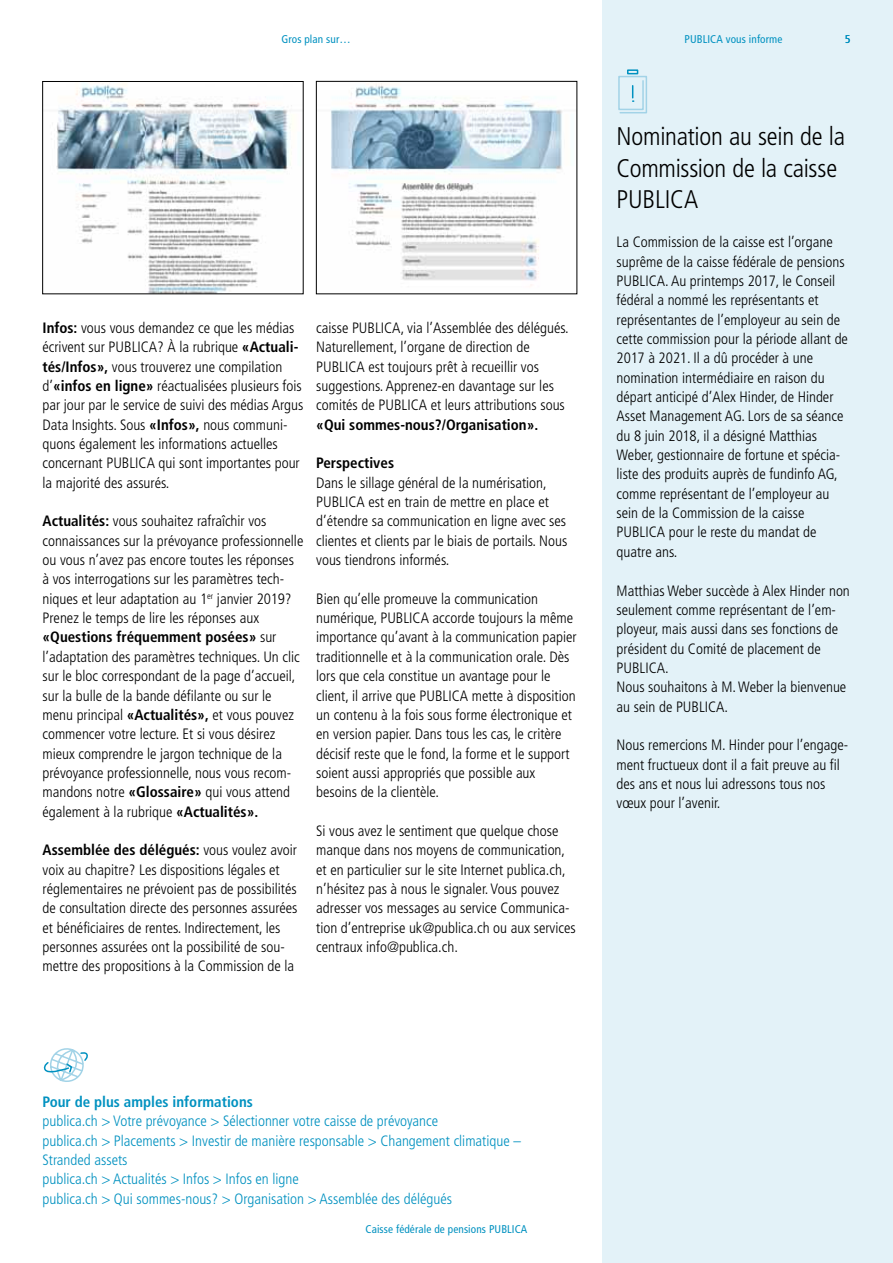
<style>
.page{position:relative;width:893px;height:1263px;background:#fff}
.page>*{position:absolute;margin:0;border:0;box-sizing:border-box;transform-origin:0 0}
.t1{font:300 condensed 25.5px/31.5px "Frutiger";letter-spacing:-.01em;color:#000}
.t2{font:300 condensed 15px/19.4px "Frutiger";color:#000}
.t3{font:300 condensed 15px/19.4px "Frutiger";color:#0091c0}
.t4{font:700 condensed 15px "Frutiger";color:#000}
.t5{font:700 condensed 15px "Frutiger";color:#0091c0}
.t6{font:condensed 11.25px "Frutiger";letter-spacing:.01em;color:#0091c0}
.s1{font-weight:700}
</style>
<div class="page">
<div style="left:602px;top:0;width:291px;height:1263px;background:#e3f2f8"></div>
<div style="left:627px;top:69px;width:11px;height:5px;border:2px solid #0091c0"></div>
<svg style="left:618px;top:75px;width:29px;height:39px"></svg>
<svg style="left:43px;top:1048px;width:45px;height:34px"></svg>
<img style="left:330px;top:83px;width:232px;height:203px">
<div style="left:316px;top:81px;width:261px;height:213px;border:1px solid #000"></div>
<img style="left:56px;top:84px;width:237px;height:208px">
<div style="left:42px;top:81px;width:261px;height:213px;border:1px solid #000"></div>
<p class="t6" style="left:281px;top:32px;width:71px">Gros plan sur…</p>
<p class="t2" style="left:43px;top:318px;width:262px"><span class="s1">Infos:</span> vous vous demandez ce que les médias écrivent sur PUBLICA? À la rubrique <span class="s1">«Actuali&shy;tés/Infos»,</span> vous trouverez une compilation d’<span class="s1">«infos en ligne»</span> réactualisées plusieurs fois par jour par le service de suivi des médias Argus Data Insights. Sous <span class="s1">«Infos»,</span> nous communi&shy;quons également les informations actuelles concernant PUBLICA qui sont importantes pour la majorité des assurés.</p>
<p class="t2" style="left:43px;top:512px;width:262px"><span class="s1">Actualités:</span> vous souhaitez rafraîchir vos connaissances sur la prévoyance professionnelle ou vous n’avez pas encore toutes les réponses à vos interrogations sur les paramètres tech&shy;niques et leur adaptation au 1<sup>er</sup> janvier 2019?<br>Prenez le temps de lire les réponses aux <span class="s1">«Questions fréquemment posées»</span> sur l’adaptation des paramètres techniques. Un clic sur le bloc correspondant de la page d’accueil, sur la bulle de la bande défilante ou sur le menu principal <span class="s1">«Actualités»,</span> et vous pouvez commencer votre lecture. Et si vous désirez mieux comprendre le jargon technique de la prévoyance professionnelle, nous vous recom&shy;mandons notre <span class="s1">«Glossaire»</span> qui vous attend également à la rubrique <span class="s1">«Actualités».</span></p>
<p class="t2" style="left:43px;top:841px;width:257px"><span class="s1">Assemblée des délégués:</span> vous voulez avoir voix au chapitre? Les dispositions légales et réglementaires ne prévoient pas de possibilités de consultation directe des personnes assurées et bénéficiaires de rentes. Indirectement, les personnes assurées ont la possibilité de sou&shy;mettre des propositions à la Commission de la</p>
<p class="t2" style="left:316px;top:318px;width:254px">caisse PUBLICA, via l’Assemblée des délégués.<br>Naturellement, l’organe de direction de PUBLICA est toujours prêt à recueillir vos suggestions. Apprenez-en davantage sur les comités de PUBLICA et leurs attributions sous</p>
<p class="t4" style="left:316px;top:415px;width:224px">«Qui sommes-nous?/Organisation».</p>
<p class="t4" style="left:316px;top:454px;width:79px">Perspectives</p>
<p class="t2" style="left:316px;top:473px;width:253px">Dans le sillage général de la numérisation, PUBLICA est en train de mettre en place et d’étendre sa communication en ligne avec ses clientes et clients par le biais de portails. Nous vous tiendrons informés.</p>
<p class="t2" style="left:316px;top:589px;width:262px">Bien qu’elle promeuve la communication numérique, PUBLICA accorde toujours la même importance qu’avant à la communication papier traditionnelle et à la communication orale. Dès lors que cela constitue un avantage pour le client, il arrive que PUBLICA mette à disposition un contenu à la fois sous forme électronique et en version papier. Dans tous les cas, le critère décisif reste que le fond, la forme et le support soient aussi appropriés que possible aux besoins de la clientèle.</p>
<p class="t2" style="left:316px;top:821px;width:261px">Si vous avez le sentiment que quelque chose manque dans nos moyens de communication, et en particulier sur le site Internet publica.ch, n’hésitez pas à nous le signaler. Vous pouvez adresser vos messages au service Communica&shy;tion d’entreprise uk@publica.ch ou aux services centraux info@publica.ch.</p>
<p class="t6" style="left:684px;top:32px;width:99px">PUBLICA vous informe</p>
<p class="t6" style="left:845px;top:32px;width:7px">5</p>
<h1 class="t1" style="left:617px;top:121px;width:230px">Nomination au sein de la<br>Commission de la caisse<br>PUBLICA</h1>
<p class="t2" style="left:617px;top:232px;width:233px">La Commission de la caisse est l’organe suprême de la caisse fédérale de pensions PUBLICA. Au printemps 2017, le Conseil fédéral a nommé les représentants et représentantes de l’employeur au sein de cette commission pour la période allant de 2017 à 2021. Il a dû procéder à une nomination intermédiaire en raison du départ anticipé d’Alex Hinder, de Hinder Asset Management AG. Lors de sa séance du 8 juin 2018, il a désigné Matthias Weber, gestionnaire de fortune et spécia&shy;liste des produits auprès de fundinfo AG, comme représentant de l’employeur au sein de la Commission de la caisse PUBLICA pour le reste du mandat de quatre ans.</p>
<p class="t2" style="left:617px;top:581px;width:235px">Matthias Weber succède à Alex Hinder non seulement comme représentant de l’em&shy;ployeur, mais aussi dans ses fonctions de président du Comité de placement de<br>PUBLICA.<br>Nous souhaitons à M. Weber la bienvenue au sein de PUBLICA.</p>
<p class="t2" style="left:617px;top:736px;width:233px">Nous remercions M. Hinder pour l’engage&shy;ment fructueux dont il a fait preuve au fil des ans et nous lui adressons tous nos vœux pour l’avenir.</p>
<p class="t5" style="left:43px;top:1093px;width:212px">Pour de plus amples informations</p>
<p class="t3" style="left:43px;top:1111px;width:480px">publica.ch &gt; Votre prévoyance &gt; Sélectionner votre caisse de prévoyance<br>publica.ch &gt; Placements &gt; Investir de manière responsable &gt; Changement climatique – Stranded assets<br>publica.ch &gt; Actualités &gt; Infos &gt; Infos en ligne<br>publica.ch &gt; Qui sommes-nous? &gt; Organisation &gt; Assemblée des délégués</p>
<p class="t6" style="left:366px;top:1223px;width:163px">Caisse fédérale de pensions PUBLICA</p>
</div>
